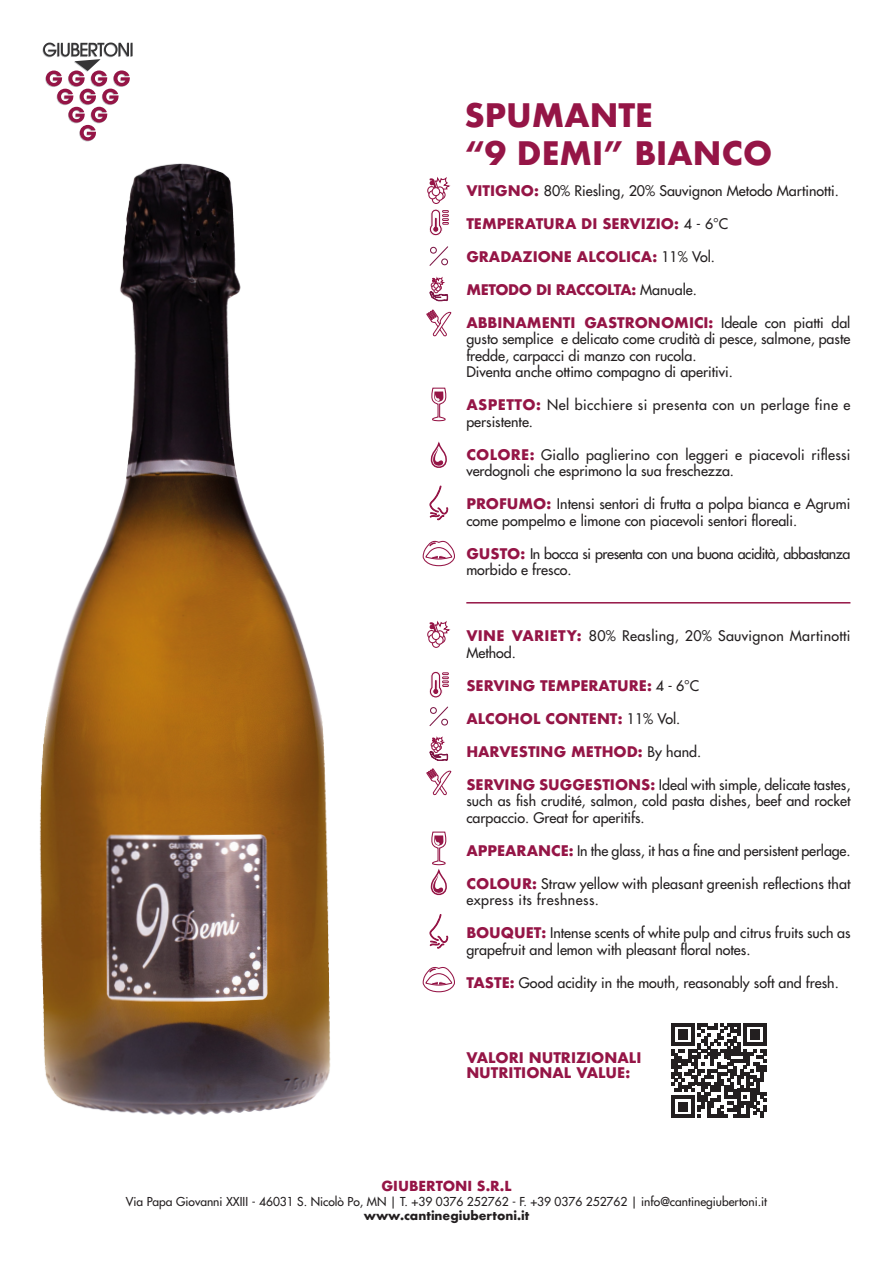
<style>
.page{position:relative;width:893px;height:1263px;background:#fff}
.page>*{position:absolute;margin:0;border:0;box-sizing:border-box;transform-origin:0 0}
.t1{font:700 31.5px "Futura";color:#951546}
.t2{font:500 14.25px/16.5px "Futura Std";color:#231f20}
.t3{font:700 14.25px "Futura";color:#951546}
.t4{font:500 14.25px/16.5px "Futura Std";letter-spacing:.02em;color:#231f20}
.t5{font:500 14.25px/16.5px "Futura Std";letter-spacing:-.03em;color:#231f20}
.t6{font:500 14.25px/16.5px "Futura Std";letter-spacing:.03em;color:#231f20}
.t7{font:700 14.25px "Futura";letter-spacing:-.03em;color:#951546}
.t8{font:700 13.5px "Futura";color:#951546}
.t9{font:500 12px "Futura Std";color:#231f20}
.t10{font:700 12px "Futura";color:#231f20}
.s1{font-family:"Futura";font-weight:700;color:#951546}
.s2{font-family:"Futura Std";font-weight:500;color:#231f20}
</style>
<div class="page">
<img style="left:39px;top:163px;width:292px;height:952px">
<svg style="left:43px;top:43px;width:90px;height:98px"></svg>
<svg style="left:430px;top:441px;width:17px;height:27px"></svg>
<svg style="left:422px;top:540px;width:33px;height:27px"></svg>
<svg style="left:422px;top:967px;width:33px;height:26px"></svg>
<div style="left:432px;top:195px;width:8px;height:9px;border:1px solid #951546;border-radius:50%"></div>
<div style="left:438px;top:191px;width:7px;height:8px;background:#d39fb3;border-radius:50%"></div>
<div style="left:437px;top:190px;width:9px;height:9px;border:1px solid #951546;border-radius:50%"></div>
<div style="left:436px;top:186px;width:8px;height:9px;border:1px solid #951546;border-radius:50%"></div>
<svg style="left:429px;top:177px;width:21px;height:14px"></svg>
<div style="left:427px;top:186px;width:9px;height:9px;border:1px solid #951546;border-radius:50%"></div>
<svg style="left:436px;top:192px;width:7px;height:8px"></svg>
<div style="left:435px;top:192px;width:9px;height:9px;border:1px solid #951546;border-radius:50%"></div>
<div style="left:428px;top:190px;width:9px;height:9px;border:1px solid #951546;border-radius:50%"></div>
<div style="left:432px;top:188px;width:8px;height:8px;background:#fff;border-radius:50%"></div>
<div style="left:432px;top:187px;width:8px;height:9px;border:1px solid #951546;border-radius:50%"></div>
<div style="left:432px;top:639px;width:8px;height:9px;border:1px solid #951546;border-radius:50%"></div>
<div style="left:438px;top:635px;width:7px;height:8px;background:#daaebf;border-radius:50%"></div>
<div style="left:437px;top:634px;width:9px;height:9px;border:1px solid #951546;border-radius:50%"></div>
<div style="left:436px;top:630px;width:8px;height:9px;border:1px solid #951546;border-radius:50%"></div>
<svg style="left:429px;top:620px;width:21px;height:14px"></svg>
<div style="left:427px;top:630px;width:9px;height:9px;border:1px solid #951546;border-radius:50%"></div>
<svg style="left:436px;top:636px;width:7px;height:8px"></svg>
<div style="left:435px;top:636px;width:9px;height:9px;border:1px solid #951546;border-radius:50%"></div>
<div style="left:428px;top:634px;width:9px;height:9px;border:1px solid #951546;border-radius:50%"></div>
<div style="left:432px;top:631px;width:8px;height:8px;background:#fff;border-radius:50%"></div>
<div style="left:432px;top:631px;width:8px;height:9px;border:1px solid #951546;border-radius:50%"></div>
<svg style="left:431px;top:387px;width:16px;height:35px"></svg>
<svg style="left:430px;top:831px;width:17px;height:65px"></svg>
<svg style="left:429px;top:486px;width:19px;height:34px"></svg>
<svg style="left:429px;top:914px;width:19px;height:35px"></svg>
<hr style="left:466px;top:602px;width:384px;height:1px;background:#951546">
<svg style="left:429px;top:209px;width:20px;height:27px"></svg>
<svg style="left:429px;top:671px;width:20px;height:27px"></svg>
<svg style="left:426px;top:276px;width:26px;height:61px"></svg>
<svg style="left:426px;top:736px;width:26px;height:60px"></svg>
<svg style="left:429px;top:246px;width:20px;height:20px"></svg>
<div style="left:441px;top:258px;width:7px;height:7px;border:1px solid #7d1645;border-radius:50%"></div>
<div style="left:430px;top:247px;width:7px;height:7px;border:1px solid #7d1645;border-radius:50%"></div>
<svg style="left:429px;top:706px;width:19px;height:20px"></svg>
<div style="left:441px;top:719px;width:7px;height:6px;border:1px solid #7d1645;border-radius:50%"></div>
<div style="left:430px;top:707px;width:7px;height:7px;border:1px solid #7d1645;border-radius:50%"></div>
<svg style="left:671px;top:1023px;width:95px;height:95px"></svg>
<p class="t1" style="left:464px;top:93px;width:190px">SPUMANTE</p>
<p class="t1" style="left:464px;top:131px;width:309px">“9 DEMI” BIANCO</p>
<p class="t2" style="left:466px;top:182px;width:374px"><span class="s1">VITIGNO:</span> 80% Riesling, 20% Sauvignon Metodo Martinotti.</p>
<p class="t3" style="left:466px;top:213px;width:263px">TEMPERATURA DI SERVIZIO: <span class="s2">4 - 6°C</span></p>
<p class="t3" style="left:466px;top:246px;width:250px">GRADAZIONE ALCOLICA: <span class="s2">11% Vol.</span></p>
<p class="t7" style="left:466px;top:279px;width:232px">METODO DI RACCOLTA: <span class="s2">Manuale.</span></p>
<p class="t2" style="left:466px;top:314px;width:386px;text-align:justify"><span class="s1">ABBINAMENTI GASTRONOMICI:</span> Ideale con piatti dal gusto semplice e delicato come crudità di pesce, salmone, paste fredde, carpacci di manzo con rucola.</p>
<p class="t2" style="left:466px;top:364px;width:268px">Diventa anche ottimo compagno di aperitivi.</p>
<p class="t6" style="left:466px;top:397px;width:386px"><span class="s1">ASPETTO:</span> Nel bicchiere si presenta con un perlage fine e persistente.</p>
<p class="t4" style="left:466px;top:446px;width:386px"><span class="s1">COLORE:</span> Giallo paglierino con leggeri e piacevoli riflessi verdognoli che esprimono la sua freschezza.</p>
<p class="t2" style="left:466px;top:496px;width:386px"><span class="s1">PROFUMO:</span> Intensi sentori di frutta a polpa bianca e Agrumi come pompelmo e limone con piacevoli sentori floreali.</p>
<p class="t5" style="left:466px;top:545px;width:386px"><span class="s1">GUSTO:</span> In bocca si presenta con una buona acidità, abbastanza morbido e fresco.</p>
<p class="t4" style="left:466px;top:628px;width:386px"><span class="s1">VINE VARIETY:</span> 80% Reasling, 20% Sauvignon Martinotti<br>Method.</p>
<p class="t3" style="left:466px;top:675px;width:234px">SERVING TEMPERATURE: <span class="s2">4 - 6°C</span></p>
<p class="t3" style="left:466px;top:708px;width:216px">ALCOHOL CONTENT: <span class="s2">11% Vol.</span></p>
<p class="t3" style="left:466px;top:741px;width:236px">HARVESTING METHOD: <span class="s2">By hand.</span></p>
<p class="t2" style="left:466px;top:776px;width:386px;text-align:justify"><span class="s1">SERVING SUGGESTIONS:</span> Ideal with simple, delicate tastes, such as fish crudité, salmon, cold pasta dishes, beef and rocket carpaccio. Great for aperitifs.</p>
<p class="t2" style="left:466px;top:842px;width:386px"><span class="s1">APPEARANCE:</span> In the glass, it has a fine and persistent perlage.</p>
<p class="t2" style="left:466px;top:875px;width:386px"><span class="s1">COLOUR:</span> Straw yellow with pleasant greenish reflections that express its freshness.</p>
<p class="t2" style="left:466px;top:925px;width:386px"><span class="s1">BOUQUET:</span> Intense scents of white pulp and citrus fruits such as grapefruit and lemon with pleasant floral notes.</p>
<p class="t2" style="left:466px;top:974px;width:374px"><span class="s1">TASTE:</span> Good acidity in the mouth, reasonably soft and fresh.</p>
<p class="t3" style="left:466px;top:1047px;width:177px">VALORI NUTRIZIONALI</p>
<p class="t3" style="left:466px;top:1062px;width:165px">NUTRITIONAL VALUE:</p>
<p class="t8" style="left:381px;top:1176px;width:132px">GIUBERTONI S.R.L</p>
<p class="t9" style="left:126px;top:1194px;width:643px">Via Papa Giovanni XXIII - 46031 S. Nicolò Po, MN | T. +39 0376 252762 - F. +39 0376 252762 | info@cantinegiubertoni.it</p>
<p class="t10" style="left:364px;top:1207px;width:167px">www.cantinegiubertoni.it</p>
</div>
